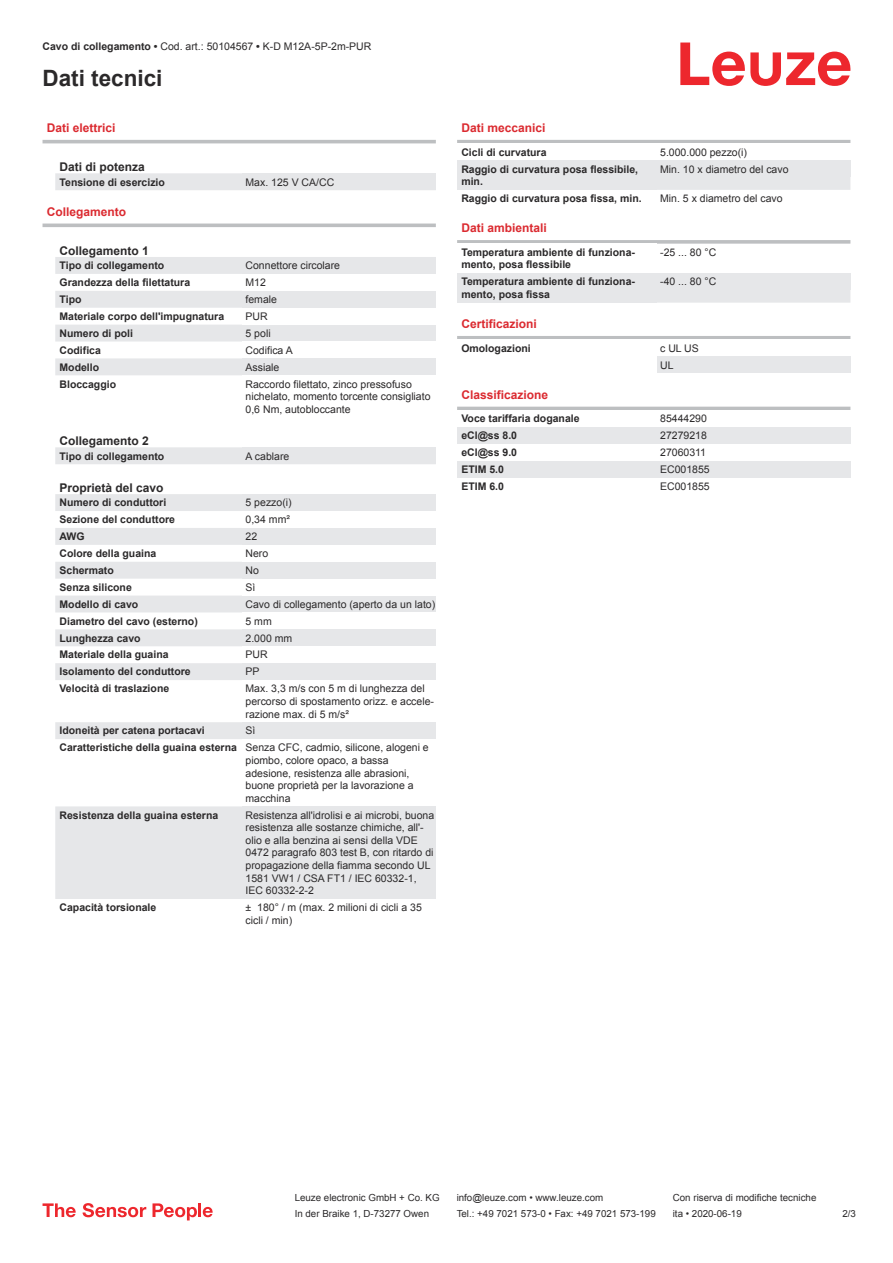
<style>
.page{position:relative;width:893px;height:1263px;background:#fff}
.page>*{position:absolute;margin:0;border:0;box-sizing:border-box;transform-origin:0 0}
.t1{font:700 22.5px "Arial";color:#2b292a}
.t2{font:700 12px "Arial";color:#db2a30}
.t3{font:700 12px "Arial";color:#2b292a}
.t4{font:10.5px/12.6px "Arial";color:#2b292a}
.t5{font:700 10.5px/12.6px "Arial";color:#2b292a}
.t6{font:9.75px "Arial";color:#2b292a}
.s1{font-weight:700}
</style>
<div class="page">
<svg style="left:680px;top:43px;width:170px;height:43px"></svg>
<svg style="left:55px;top:173px;width:187px;height:726px"></svg>
<hr style="left:43px;top:140px;width:393px;height:3px;background:#bdbfc1">
<div style="left:242px;top:173px;width:194px;height:17px;background:#e6e7e9"></div>
<div style="left:43px;top:207px;width:393px;height:18px;background:#fff"></div>
<hr style="left:43px;top:224px;width:393px;height:3px;background:#bdbfc1">
<div style="left:242px;top:257px;width:194px;height:17px;background:#e6e7e9"></div>
<div style="left:242px;top:291px;width:194px;height:17px;background:#e6e7e9"></div>
<div style="left:242px;top:325px;width:194px;height:16px;background:#e6e7e9"></div>
<div style="left:242px;top:358px;width:194px;height:17px;background:#e6e7e9"></div>
<div style="left:242px;top:447px;width:194px;height:17px;background:#e6e7e9"></div>
<div style="left:242px;top:494px;width:194px;height:17px;background:#e6e7e9"></div>
<div style="left:242px;top:528px;width:194px;height:17px;background:#e6e7e9"></div>
<div style="left:242px;top:562px;width:194px;height:17px;background:#e6e7e9"></div>
<div style="left:242px;top:595px;width:194px;height:17px;background:#e6e7e9"></div>
<div style="left:242px;top:629px;width:194px;height:17px;background:#e6e7e9"></div>
<div style="left:242px;top:663px;width:194px;height:17px;background:#e6e7e9"></div>
<div style="left:242px;top:722px;width:194px;height:17px;background:#e6e7e9"></div>
<div style="left:242px;top:806px;width:194px;height:93px;background:#e6e7e9"></div>
<svg style="left:657px;top:177px;width:193px;height:126px"></svg>
<hr style="left:457px;top:140px;width:393px;height:3px;background:#bdbfc1">
<div style="left:457px;top:160px;width:200px;height:30px;background:#e6e7e9"></div>
<div style="left:657px;top:160px;width:193px;height:17px;background:#e6e7e9"></div>
<div style="left:657px;top:190px;width:193px;height:17px;background:#fff"></div>
<div style="left:457px;top:224px;width:393px;height:18px;background:#fff"></div>
<svg style="left:457px;top:240px;width:393px;height:4px;background:#c9cacc"></svg>
<div style="left:657px;top:244px;width:193px;height:17px;background:#fff"></div>
<div style="left:457px;top:273px;width:200px;height:30px;background:#e6e7e9"></div>
<div style="left:657px;top:273px;width:193px;height:17px;background:#e6e7e9"></div>
<hr style="left:457px;top:336px;width:393px;height:3px;background:#bdbfc1">
<div style="left:657px;top:356px;width:193px;height:17px;background:#e6e7e9"></div>
<hr style="left:457px;top:407px;width:393px;height:3px;background:#bdbfc1">
<div style="left:457px;top:427px;width:200px;height:17px;background:#e6e7e9"></div>
<div style="left:657px;top:427px;width:193px;height:17px;background:#e6e7e9"></div>
<div style="left:457px;top:461px;width:200px;height:17px;background:#e6e7e9"></div>
<div style="left:657px;top:461px;width:193px;height:17px;background:#e6e7e9"></div>
<svg style="left:43px;top:1203px;width:33px;height:14px"></svg>
<svg style="left:83px;top:1203px;width:63px;height:14px"></svg>
<svg style="left:153px;top:1203px;width:44px;height:17px"></svg>
<hr style="left:198px;top:1203px;width:3px;height:14px;background:#ed272d">
<svg style="left:203px;top:1207px;width:10px;height:10px"></svg>
<p class="t4" style="left:43px;top:41px;width:330px"><span class="s1">Cavo di collegamento •</span> Cod. art.: 50104567 <span class="s1">•</span> K-D M12A-5P-2m-PUR</p>
<h1 class="t1" style="left:43px;top:70px;width:122px">Dati tecnici</h1>
<p class="t2" style="left:47px;top:123px;width:70px">Dati elettrici</p>
<p class="t3" style="left:60px;top:162px;width:87px">Dati di potenza</p>
<p class="t5" style="left:60px;top:176px;width:107px">Tensione di esercizio</p>
<p class="t4" style="left:246px;top:176px;width:90px">Max. 125 V CA/CC</p>
<p class="t2" style="left:47px;top:207px;width:81px">Collegamento</p>
<p class="t3" style="left:60px;top:246px;width:91px">Collegamento 1</p>
<p class="t5" style="left:60px;top:260px;width:106px">Tipo di collegamento</p>
<p class="t4" style="left:246px;top:260px;width:96px">Connettore circolare</p>
<p class="t5" style="left:60px;top:277px;width:132px">Grandezza della filettatura</p>
<p class="t4" style="left:246px;top:277px;width:22px">M12</p>
<p class="t5" style="left:60px;top:294px;width:23px">Tipo</p>
<p class="t4" style="left:246px;top:294px;width:33px">female</p>
<p class="t5" style="left:60px;top:311px;width:166px">Materiale corpo dell'impugnatura</p>
<p class="t4" style="left:246px;top:311px;width:24px">PUR</p>
<p class="t5" style="left:60px;top:328px;width:75px">Numero di poli</p>
<p class="t4" style="left:246px;top:328px;width:27px">5 poli</p>
<p class="t5" style="left:60px;top:345px;width:43px">Codifica</p>
<p class="t4" style="left:246px;top:345px;width:49px">Codifica A</p>
<p class="t5" style="left:60px;top:362px;width:41px">Modello</p>
<p class="t4" style="left:246px;top:362px;width:35px">Assiale</p>
<p class="t5" style="left:60px;top:378px;width:58px">Bloccaggio</p>
<p class="t4" style="left:246px;top:378px;width:186px">Raccordo filettato, zinco pressofuso nichelato, momento torcente consigliato<br>0,6 Nm, autobloccante</p>
<p class="t3" style="left:60px;top:436px;width:91px">Collegamento 2</p>
<p class="t5" style="left:60px;top:450px;width:106px">Tipo di collegamento</p>
<p class="t4" style="left:246px;top:450px;width:45px">A cablare</p>
<p class="t3" style="left:60px;top:483px;width:106px">Proprietà del cavo</p>
<p class="t5" style="left:60px;top:497px;width:108px">Numero di conduttori</p>
<p class="t4" style="left:246px;top:497px;width:48px">5 pezzo(i)</p>
<p class="t5" style="left:60px;top:514px;width:117px">Sezione del conduttore</p>
<p class="t4" style="left:246px;top:514px;width:46px">0,34 mm²</p>
<p class="t5" style="left:60px;top:531px;width:27px">AWG</p>
<p class="t4" style="left:246px;top:531px;width:13px">22</p>
<p class="t5" style="left:60px;top:548px;width:98px">Colore della guaina</p>
<p class="t4" style="left:246px;top:548px;width:24px">Nero</p>
<p class="t5" style="left:60px;top:565px;width:56px">Schermato</p>
<p class="t4" style="left:246px;top:565px;width:15px">No</p>
<p class="t5" style="left:60px;top:582px;width:74px">Senza silicone</p>
<p class="t4" style="left:246px;top:582px;width:11px">Sì</p>
<p class="t5" style="left:60px;top:599px;width:80px">Modello di cavo</p>
<p class="t4" style="left:246px;top:599px;width:191px">Cavo di collegamento (aperto da un lato)</p>
<p class="t5" style="left:60px;top:616px;width:140px">Diametro del cavo (esterno)</p>
<p class="t4" style="left:246px;top:616px;width:28px">5 mm</p>
<p class="t5" style="left:60px;top:632px;width:83px">Lunghezza cavo</p>
<p class="t4" style="left:246px;top:632px;width:48px">2.000 mm</p>
<p class="t5" style="left:60px;top:649px;width:111px">Materiale della guaina</p>
<p class="t4" style="left:246px;top:649px;width:24px">PUR</p>
<p class="t5" style="left:60px;top:666px;width:133px">Isolamento del conduttore</p>
<p class="t4" style="left:246px;top:666px;width:16px">PP</p>
<p class="t5" style="left:60px;top:683px;width:111px">Velocità di traslazione</p>
<p class="t4" style="left:246px;top:683px;width:190px">Max. 3,3 m/s con 5 m di lunghezza del percorso di spostamento orizz. e accele&shy;razione max. di 5 m/s²</p>
<p class="t5" style="left:60px;top:725px;width:147px">Idoneità per catena portacavi</p>
<p class="t4" style="left:60px;top:723px;width:371px;line-height:17px;text-indent:186px">Sì<br><span class="s1">Caratteristiche della guaina esterna</span> Senza CFC, cadmio, silicone, alogeni e</p>
<p class="t4" style="left:246px;top:755px;width:170px">piombo, colore opaco, a bassa adesione, resistenza alle abrasioni, buone proprietà per la lavorazione a macchina</p>
<p class="t5" style="left:60px;top:810px;width:160px">Resistenza della guaina esterna</p>
<p class="t4" style="left:246px;top:810px;width:190px">Resistenza all'idrolisi e ai microbi, buona resistenza alle sostanze chimiche, all'- olio e alla benzina ai sensi della VDE 0472 paragrafo 803 test B, con ritardo di propagazione della fiamma secondo UL 1581 VW1 / CSA FT1 / IEC 60332-1, IEC 60332-2-2</p>
<p class="t5" style="left:60px;top:902px;width:98px">Capacità torsionale</p>
<p class="t4" style="left:246px;top:902px;width:178px">± 180° / m (max. 2 milioni di cicli a 35 cicli / min)</p>
<p class="t2" style="left:461px;top:123px;width:86px">Dati meccanici</p>
<p class="t5" style="left:461px;top:147px;width:87px">Cicli di curvatura</p>
<p class="t4" style="left:660px;top:147px;width:88px">5.000.000 pezzo(i)</p>
<p class="t5" style="left:461px;top:164px;width:178px">Raggio di curvatura posa flessibile, min.</p>
<p class="t4" style="left:660px;top:164px;width:130px">Min. 10 x diametro del cavo</p>
<p class="t5" style="left:461px;top:193px;width:182px">Raggio di curvatura posa fissa, min.</p>
<p class="t4" style="left:660px;top:193px;width:124px">Min. 5 x diametro del cavo</p>
<p class="t2" style="left:461px;top:224px;width:87px">Dati ambientali</p>
<p class="t5" style="left:461px;top:247px;width:175px">Temperatura ambiente di funziona&shy;mento, posa flessibile</p>
<p class="t4" style="left:660px;top:247px;width:58px">-25 ... 80 °C</p>
<p class="t5" style="left:461px;top:276px;width:175px">Temperatura ambiente di funziona&shy;mento, posa fissa</p>
<p class="t4" style="left:660px;top:276px;width:58px">-40 ... 80 °C</p>
<p class="t2" style="left:461px;top:320px;width:77px">Certificazioni</p>
<p class="t5" style="left:461px;top:343px;width:71px">Omologazioni</p>
<p class="t4" style="left:660px;top:340px;width:40px;line-height:17px">c UL US<br>UL</p>
<p class="t2" style="left:461px;top:390px;width:88px">Classificazione</p>
<p class="t5" style="left:461px;top:413px;width:120px">Voce tariffaria doganale</p>
<p class="t4" style="left:660px;top:413px;width:48px">85444290</p>
<p class="t5" style="left:461px;top:430px;width:57px">eCl@ss 8.0</p>
<p class="t4" style="left:660px;top:430px;width:48px">27279218</p>
<p class="t5" style="left:461px;top:447px;width:57px">eCl@ss 9.0</p>
<p class="t4" style="left:660px;top:447px;width:47px">27060311</p>
<p class="t5" style="left:461px;top:464px;width:44px">ETIM 5.0</p>
<p class="t4" style="left:660px;top:464px;width:51px">EC001855</p>
<p class="t5" style="left:461px;top:481px;width:44px">ETIM 6.0</p>
<p class="t4" style="left:660px;top:481px;width:51px">EC001855</p>
<p class="t6" style="left:295px;top:1194px;width:146px">Leuze electronic GmbH + Co. KG</p>
<p class="t6" style="left:457px;top:1194px;width:148px">info@leuze.com • www.leuze.com</p>
<p class="t6" style="left:673px;top:1194px;width:145px">Con riserva di modifiche tecniche</p>
<p class="t6" style="left:295px;top:1210px;width:136px">In der Braike 1, D-73277 Owen</p>
<p class="t6" style="left:457px;top:1210px;width:201px">Tel.: +49 7021 573-0 • Fax: +49 7021 573-199</p>
<p class="t6" style="left:673px;top:1210px;width:70px">ita • 2020-06-19</p>
<p class="t6" style="left:842px;top:1210px;width:15px">2 /3</p>
</div>
